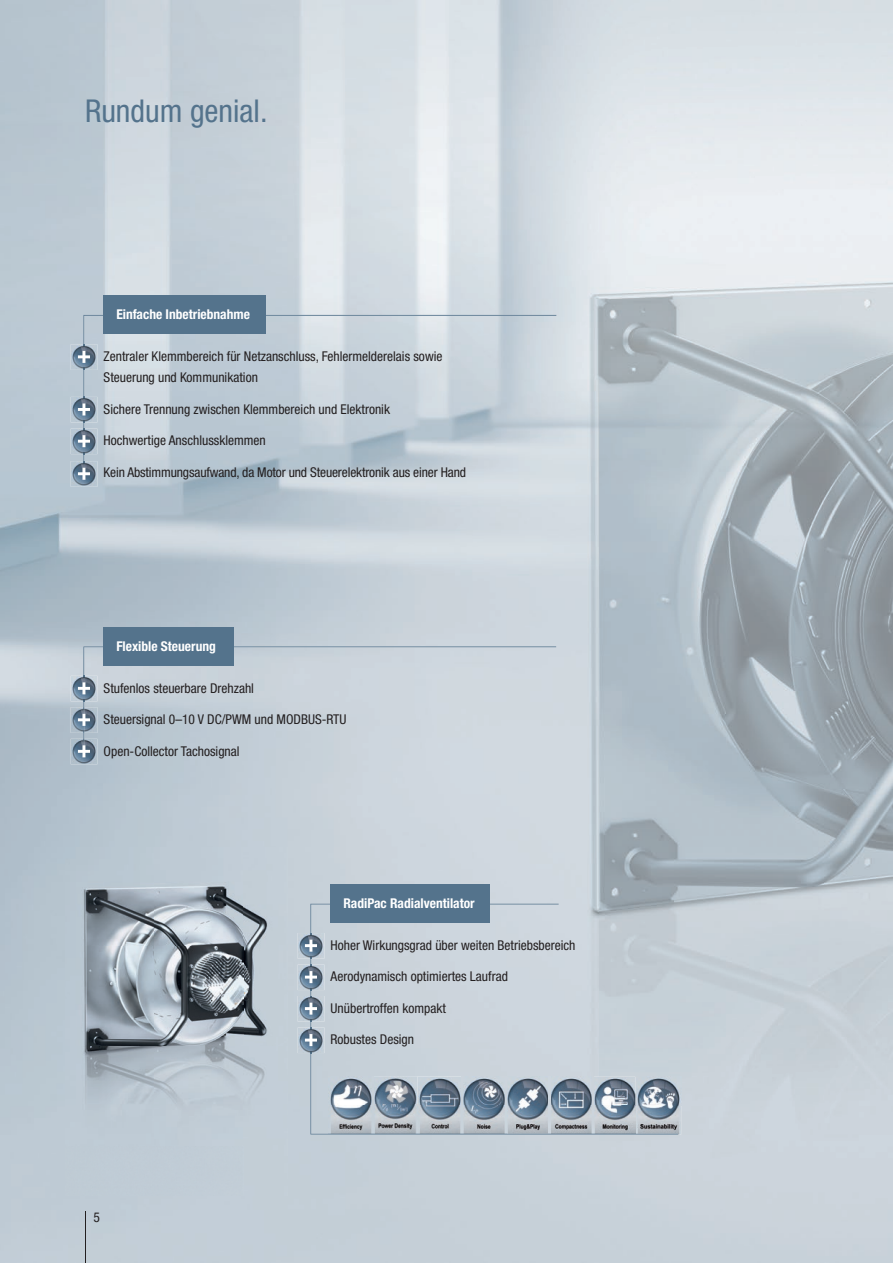
<style>
.page{position:relative;width:893px;height:1263px;background:#fff}
.page>*{position:absolute;margin:0;border:0;box-sizing:border-box;transform-origin:0 0}
.t1{font:condensed 31.5px "Helvetica Neue LT Pro";color:#54738c}
.t2{font:condensed 13.5px/21px "Helvetica Neue LT Pro";color:#231f20}
.t3{font:700 condensed 13.5px "Helvetica Neue LT Pro";color:#fff}
</style>
<div class="page">
<img style="left:0;top:0;width:893px;height:1263px">
<img style="left:65px;top:847px;width:223px;height:349px">
<div style="left:104px;top:296px;width:162px;height:38px;background:#54738c"></div>
<svg style="left:83px;top:315px;width:473px;height:158px;background:#bfcbd5"></svg>
<img style="left:71px;top:344px;width:26px;height:26px">
<svg style="left:78px;top:344px;width:12px;height:26px"></svg>
<img style="left:71px;top:429px;width:26px;height:25px">
<svg style="left:78px;top:429px;width:12px;height:25px"></svg>
<img style="left:71px;top:397px;width:26px;height:25px">
<svg style="left:78px;top:397px;width:12px;height:25px"></svg>
<img style="left:71px;top:461px;width:26px;height:26px">
<svg style="left:78px;top:461px;width:12px;height:19px"></svg>
<img style="left:678px;top:1077px;width:3px;height:28px">
<img style="left:678px;top:1105px;width:3px;height:29px">
<div style="left:331px;top:884px;width:159px;height:39px;background:#54738c"></div>
<svg style="left:310px;top:904px;width:368px;height:230px;background:#b7c1cb"></svg>
<img style="left:298px;top:933px;width:26px;height:25px">
<svg style="left:305px;top:933px;width:12px;height:25px"></svg>
<img style="left:298px;top:996px;width:26px;height:25px">
<svg style="left:305px;top:996px;width:12px;height:25px"></svg>
<img style="left:298px;top:964px;width:26px;height:26px">
<svg style="left:305px;top:964px;width:12px;height:26px"></svg>
<img style="left:298px;top:1027px;width:26px;height:26px">
<svg style="left:305px;top:1027px;width:12px;height:26px"></svg>
<div style="left:104px;top:627px;width:130px;height:38px;background:#54738c"></div>
<svg style="left:83px;top:646px;width:473px;height:100px;background:#c1ccd5"></svg>
<img style="left:71px;top:676px;width:26px;height:25px">
<svg style="left:78px;top:676px;width:12px;height:25px"></svg>
<img style="left:71px;top:707px;width:26px;height:26px">
<svg style="left:78px;top:707px;width:12px;height:26px"></svg>
<img style="left:71px;top:739px;width:26px;height:25px">
<svg style="left:78px;top:739px;width:12px;height:18px"></svg>
<hr style="left:85px;top:1212px;width:1px;height:51px;background:#231f20">
<h1 class="t1" style="left:85px;top:93px;width:184px">Rundum genial.</h1>
<p class="t3" style="left:116px;top:306px;width:135px">Einfache Inbetriebnahme</p>
<p class="t2" style="left:104px;top:346px;width:340px">Zentraler Klemmbereich für Netzanschluss, Fehlermelderelais sowie<br>Steuerung und Kommunikation</p>
<p class="t2" style="left:104px;top:398px;width:288px">Sichere Trennung zwischen Klemmbereich und Elektronik</p>
<p class="t2" style="left:104px;top:430px;width:164px">Hochwertige Anschlussklemmen</p>
<p class="t2" style="left:104px;top:461px;width:364px">Kein Abstimmungsaufwand, da Motor und Steuerelektronik aus einer Hand</p>
<p class="t3" style="left:116px;top:638px;width:101px">Flexible Steuerung</p>
<p class="t2" style="left:104px;top:677px;width:152px">Stufenlos steuerbare Drehzahl</p>
<p class="t2" style="left:104px;top:709px;width:244px">Steuersignal 0–10 V DC/PWM und MODBUS-RTU</p>
<p class="t2" style="left:104px;top:740px;width:137px">Open-Collector Tachosignal</p>
<p class="t2" style="left:94px;top:1206px;width:8px">5</p>
<p class="t3" style="left:343px;top:895px;width:133px">RadiPac Radialventilator</p>
<p class="t2" style="left:331px;top:935px;width:246px">Hoher Wirkungsgrad über weiten Betriebsbereich</p>
<p class="t2" style="left:331px;top:966px;width:179px">Aerodynamisch optimiertes Laufrad</p>
<p class="t2" style="left:331px;top:997px;width:117px">Unübertroffen kompakt</p>
<p class="t2" style="left:331px;top:1029px;width:85px">Robustes Design</p>
</div>
